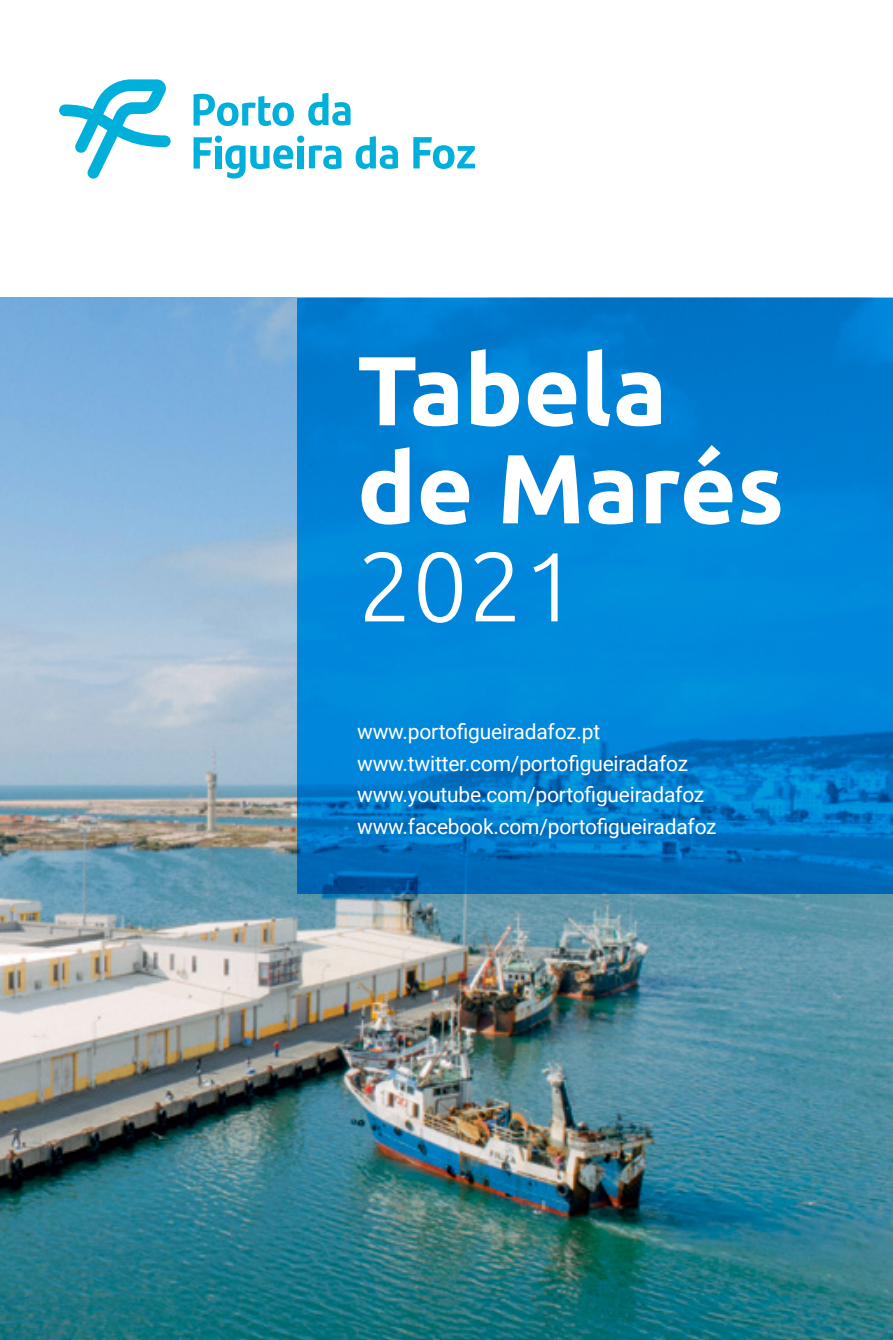
<style>
.page{position:relative;width:893px;height:1340px;background:#fff}
.page>*{position:absolute;margin:0;border:0;box-sizing:border-box;transform-origin:0 0}
.t1{font:700 98px/98px "Ubuntu";color:#fff}
.t2{font:300 98px "Ubuntu";color:#fff}
.t3{font:21px/31.5px "Roboto";letter-spacing:-.01em;color:#fff}
</style>
<div class="page">
<img style="left:0;top:298px;width:893px;height:1041px">
<svg style="left:59px;top:79px;width:112px;height:100px"></svg>
<svg style="left:194px;top:94px;width:100px;height:32px"></svg>
<svg style="left:308px;top:93px;width:43px;height:33px"></svg>
<svg style="left:194px;top:135px;width:147px;height:43px"></svg>
<svg style="left:356px;top:136px;width:42px;height:33px"></svg>
<svg style="left:413px;top:137px;width:62px;height:32px"></svg>
<svg style="left:298px;top:298px;width:595px;height:595px;background:#007fd1"></svg>
<h1 class="t1" style="left:357px;top:340px;width:429px">Tabela de Marés</h1>
<h1 class="t2" style="left:357px;top:527px;width:223px">2021</h1>
<p class="t3" style="left:357px;top:715px;width:361px">www.portofigueiradafoz.pt www.twitter.com/portofigueiradafoz www.youtube.com/portofigueiradafoz www.facebook.com/portofigueiradafoz</p>
</div>
